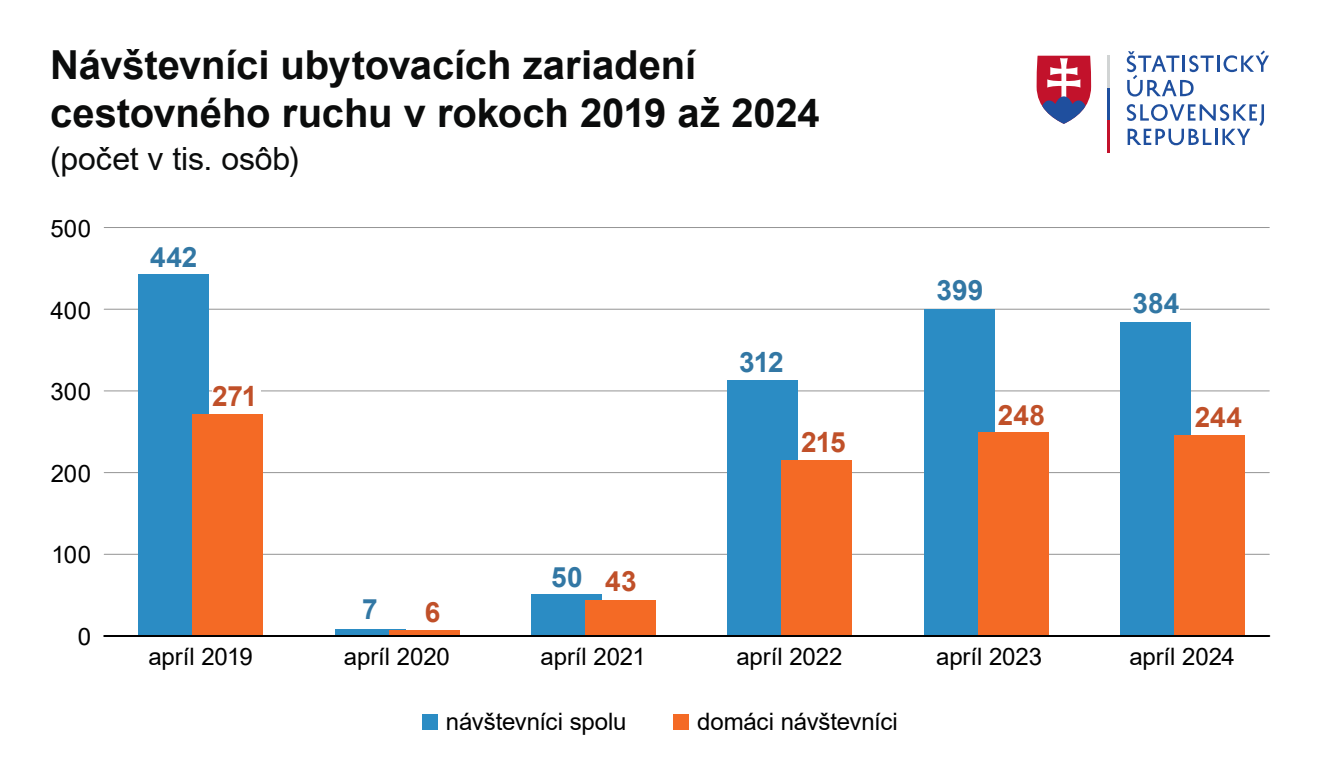
<style>
.page{position:relative;width:1320px;height:780px;background:#fff}
.page>*{position:absolute;margin:0;border:0;box-sizing:border-box;transform-origin:0 0}
.t1{font:700 40px/48px "Arial";letter-spacing:-.005em;color:#0b0c0c}
.t2{font:32px "Arial";letter-spacing:-.005em;color:#0b0c0c}
.t3{font:700 28px "Arial";color:#3277a4}
.t4{font:700 28px "Arial";color:#c05029}
.t5{font:24px "Arial";letter-spacing:-.005em;color:#000}
</style>
<div class="page">
<svg style="left:1127px;top:50px;width:142px;height:47px"></svg>
<svg style="left:1127px;top:104px;width:137px;height:41px"></svg>
<svg style="left:1037px;top:56px;width:54px;height:68px"></svg>
<hr style="left:1108px;top:56px;width:2px;height:32px;background:#d1d4d4">
<hr style="left:1108px;top:88px;width:2px;height:33px;background:#1f4f9e">
<hr style="left:1108px;top:121px;width:2px;height:32px;background:#c2122b">
<div style="left:422px;top:714px;width:15px;height:16px;background:#2b8cc4"></div>
<div style="left:673px;top:714px;width:16px;height:16px;background:#f46a25"></div>
<hr style="left:104px;top:227px;width:1165px;height:1px;background:#949494">
<hr style="left:104px;top:391px;width:1165px;height:1px;background:#949494">
<hr style="left:104px;top:309px;width:1165px;height:1px;background:#949494">
<hr style="left:104px;top:554px;width:1165px;height:1px;background:#949494">
<hr style="left:104px;top:472px;width:1165px;height:1px;background:#949494">
<div style="left:138px;top:274px;width:71px;height:362px;background:#2b8cc4"></div>
<div style="left:192px;top:414px;width:71px;height:221px;background:#f46a25"></div>
<div style="left:335px;top:629px;width:70px;height:7px;background:#2b8cc4"></div>
<div style="left:389px;top:630px;width:70px;height:5px;background:#f46a25"></div>
<div style="left:531px;top:594px;width:71px;height:42px;background:#2b8cc4"></div>
<div style="left:585px;top:600px;width:71px;height:36px;background:#f46a25"></div>
<div style="left:727px;top:380px;width:71px;height:256px;background:#2b8cc4"></div>
<div style="left:781px;top:460px;width:71px;height:176px;background:#f46a25"></div>
<div style="left:924px;top:310px;width:70px;height:327px;background:#2b8cc4"></div>
<div style="left:978px;top:433px;width:70px;height:203px;background:#f46a25"></div>
<div style="left:1120px;top:322px;width:71px;height:313px;background:#2b8cc4"></div>
<div style="left:1174px;top:435px;width:71px;height:201px;background:#f46a25"></div>
<div style="left:1132px;top:292px;width:48px;height:21px;background:#fff"></div>
<hr style="left:104px;top:635px;width:1165px;height:2px;background:#000">
<div style="left:212px;top:386px;width:48px;height:20px;background:#fff"></div>
<h1 class="t1" style="left:50px;top:42px;width:771px">Návštevníci ubytovacích zariadení cestovného ruchu v rokoch 2019 až 2024</h1>
<h2 class="t2" style="left:50px;top:136px;width:250px">(počet v tis. osôb)</h2>
<p class="t5" style="left:51px;top:212px;width:42px">500</p>
<p class="t5" style="left:51px;top:294px;width:42px">400</p>
<p class="t5" style="left:50px;top:375px;width:42px">300</p>
<p class="t5" style="left:51px;top:457px;width:42px">200</p>
<p class="t5" style="left:52px;top:538px;width:41px">100</p>
<p class="t5" style="left:78px;top:620px;width:15px">0</p>
<p class="t3" style="left:150px;top:238px;width:49px">442</p>
<p class="t4" style="left:212px;top:377px;width:47px">271</p>
<p class="t3" style="left:362px;top:589px;width:17px">7</p>
<p class="t4" style="left:425px;top:593px;width:17px">6</p>
<p class="t3" style="left:551px;top:557px;width:33px">50</p>
<p class="t4" style="left:605px;top:562px;width:33px">43</p>
<p class="t3" style="left:739px;top:342px;width:46px">312</p>
<p class="t4" style="left:801px;top:422px;width:46px">215</p>
<p class="t3" style="left:937px;top:271px;width:48px">399</p>
<p class="t4" style="left:998px;top:395px;width:49px">248</p>
<p class="t3" style="left:1132px;top:283px;width:48px">384</p>
<p class="t4" style="left:1195px;top:397px;width:49px">244</p>
<p class="t5" style="left:148px;top:640px;width:106px">apríl 2019</p>
<p class="t5" style="left:344px;top:640px;width:107px">apríl 2020</p>
<p class="t5" style="left:541px;top:640px;width:107px">apríl 2021</p>
<p class="t5" style="left:736px;top:640px;width:108px">apríl 2022</p>
<p class="t5" style="left:936px;top:640px;width:107px">apríl 2023</p>
<p class="t5" style="left:1129px;top:640px;width:107px">apríl 2024</p>
<p class="t5" style="left:446px;top:705px;width:182px">návštevníci spolu</p>
<p class="t5" style="left:697px;top:705px;width:202px">domáci návštevníci</p>
</div>
